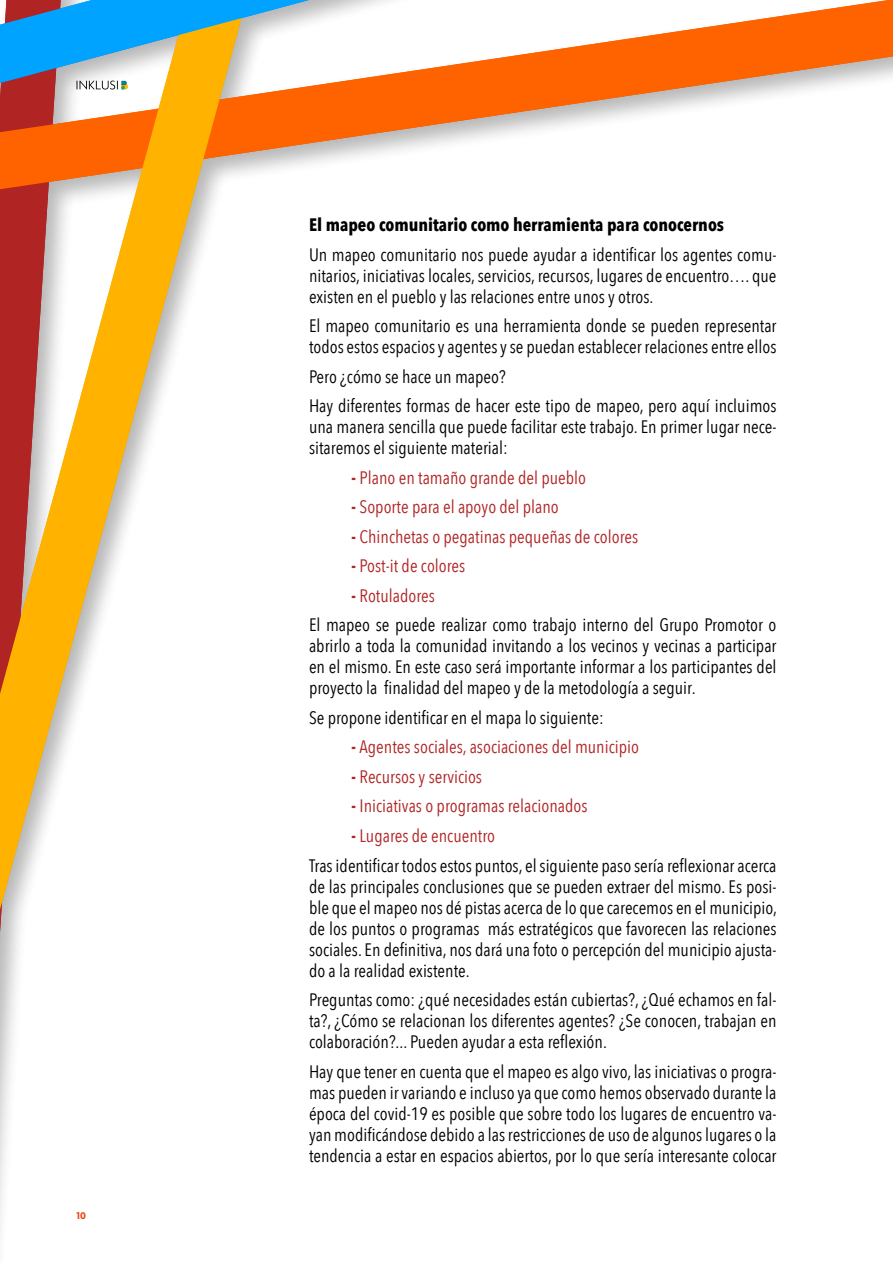
<style>
.page{position:relative;width:893px;height:1263px;background:#fff}
.page>*{position:absolute;margin:0;border:0;box-sizing:border-box;transform-origin:0 0}
.t1{font:18px/21px "Avenir Next Condensed";color:#000;text-align:justify}
.t2{font:18px "Avenir Next Condensed";color:#b02424}
.t3{font:700 18px "Avenir Next Condensed";color:#000}
.t4{font:700 10.5px "Agenda";color:#e84810}
.s1{font-weight:700}
.s2{font-weight:700;color:#b02424}
.s3{color:#b02424}
</style>
<div class="page">
<svg style="left:0;top:909px;width:22px;height:23px"></svg>
<svg style="left:246px;top:0;width:647px;height:173px"></svg>
<svg style="left:0;top:90px;width:246px;height:819px"></svg>
<svg style="left:0;top:0;width:322px;height:90px"></svg>
<p class="t4" style="left:77px;top:1209px;width:11px">10</p>
<p class="t3" style="left:309px;top:214px;width:417px">El mapeo comunitario como herramienta para conocernos</p>
<p class="t1" style="left:309px;top:243px;width:469px">Un mapeo comunitario nos puede ayudar a identificar los agentes comu&shy;nitarios, iniciativas locales, servicios, recursos, lugares de encuentro…. que existen en el pueblo y las relaciones entre unos y otros.</p>
<p class="t1" style="left:309px;top:315px;width:469px">El mapeo comunitario es una herramienta donde se pueden representar todos estos espacios y agentes y se puedan establecer relaciones entre ellos</p>
<p class="t1" style="left:309px;top:361px;width:469px;line-height:29.5px">Pero ¿cómo se hace un mapeo?<br>Hay diferentes formas de hacer este tipo de mapeo, pero aquí incluimos</p>
<p class="t1" style="left:309px;top:416px;width:469px">una manera sencilla que puede facilitar este trabajo. En primer lugar nece&shy;sitaremos el siguiente material:</p>
<p class="t2" style="left:351px;top:462px;width:236px"><span class="s1">-</span> Plano en tamaño grande del pueblo</p>
<p class="t2" style="left:351px;top:492px;width:209px"><span class="s1">-</span> Soporte para el apoyo del plano</p>
<p class="t2" style="left:351px;top:521px;width:288px"><span class="s1">-</span> Chinchetas o pegatinas pequeñas de colores</p>
<p class="t2" style="left:351px;top:551px;width:115px"><span class="s1">-</span> Post-it de colores</p>
<p class="t1" style="left:309px;top:580px;width:469px;line-height:29.5px;text-indent:43px"><span class="s2">-</span> <span class="s3">Rotuladores<br></span>El mapeo se puede realizar como trabajo interno del Grupo Promotor o</p>
<p class="t1" style="left:309px;top:635px;width:469px">abrirlo a toda la comunidad invitando a los vecinos y vecinas a participar en el mismo. En este caso será importante informar a los participantes del proyecto la finalidad del mapeo y de la metodología a seguir.</p>
<p class="t1" style="left:309px;top:706px;width:296px">Se propone identificar en el mapa lo siguiente:</p>
<p class="t2" style="left:351px;top:732px;width:289px"><span class="s1">-</span> Agentes sociales, asociaciones del municipio</p>
<p class="t2" style="left:351px;top:761px;width:132px"><span class="s1">-</span> Recursos y servicios</p>
<p class="t2" style="left:351px;top:791px;width:238px"><span class="s1">-</span> Iniciativas o programas relacionados</p>
<p class="t1" style="left:309px;top:820px;width:469px;line-height:29.5px;text-indent:43px"><span class="s2">-</span> <span class="s3">Lugares de encuentro<br></span>Tras identificar todos estos puntos, el siguiente paso sería reflexionar acerca</p>
<p class="t1" style="left:309px;top:875px;width:470px">de las principales conclusiones que se pueden extraer del mismo. Es posi&shy;ble que el mapeo nos dé pistas acerca de lo que carecemos en el municipio, de los puntos o programas más estratégicos que favorecen las relaciones sociales. En definitiva, nos dará una foto o percepción del municipio ajusta&shy;do a la realidad existente.</p>
<p class="t1" style="left:309px;top:988px;width:469px">Preguntas como: ¿qué necesidades están cubiertas?, ¿Qué echamos en fal&shy;ta?, ¿Cómo se relacionan los diferentes agentes? ¿Se conocen, trabajan en colaboración?... Pueden ayudar a esta reflexión.</p>
<p class="t1" style="left:309px;top:1060px;width:469px">Hay que tener en cuenta que el mapeo es algo vivo, las iniciativas o progra&shy;mas pueden ir variando e incluso ya que como hemos observado durante la época del covid-19 es posible que sobre todo los lugares de encuentro va&shy;yan modificándose debido a las restricciones de uso de algunos lugares o la tendencia a estar en espacios abiertos, por lo que sería interesante colocar</p>
</div>
